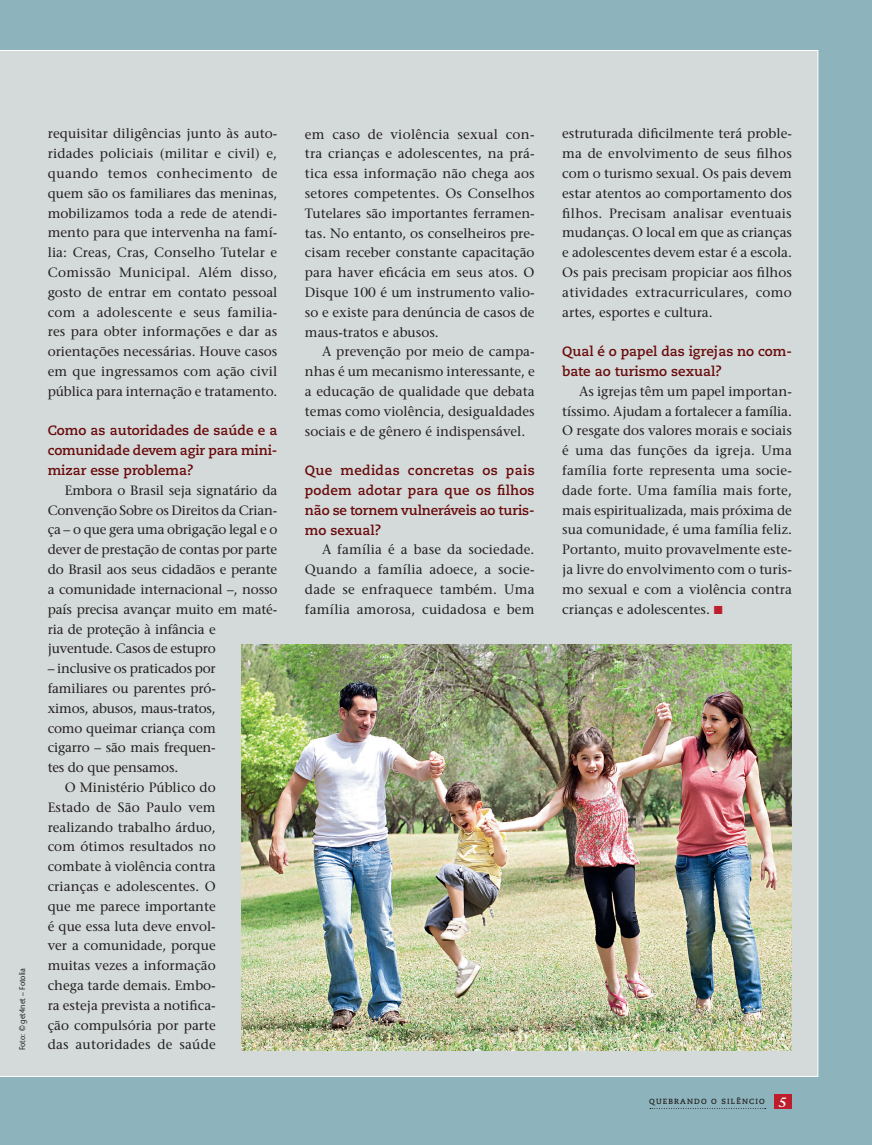
<style>
.page{position:relative;width:872px;height:1145px;background:#8db4bc}
.page>*{position:absolute;margin:0;border:0;box-sizing:border-box;transform-origin:0 0}
.t1{font:500 13.5px/19.8px "Stone Serif Std";letter-spacing:-.01em;color:#231f20;text-align:justify}
.t2{font:700 13.5px/19.8px "Caecilia LT Std";color:#690a0c;text-align:justify}
.t3{font:500 8.25px "Stone Sans Std";color:#231f20;scale:.9 1}
.t4{font:700 7.5px "Caecilia LT Std";letter-spacing:.15em;color:#231f20}
.s1{color:#be1d2c}
.s2{font-family:"Stone Serif Std";font-weight:600;font-style:italic;font-size:13.5px;color:#fff}
</style>
<div class="page">
<div style="left:0;top:50px;width:818px;height:1027px;background:#d4dad9"></div>
<svg style="left:650px;top:1108px;width:116px;height:1px"></svg>
<div style="left:774px;top:1094px;width:18px;height:15px;background:#be1d2c"></div>
<img style="left:241px;top:645px;width:551px;height:406px">
<p class="t3" style="left:17px;top:1050px;width:93px;rotate:-90deg">Foto: © get4net – Fotolia</p>
<p class="t1" style="left:48px;top:124px;width:231px">requisitar diligências junto às auto&shy;ridades policiais (militar e civil) e, quando temos conhecimento de quem são os familiares das meninas, mobilizamos toda a rede de atendi&shy;mento para que intervenha na famí&shy;lia: Creas, Cras, Conselho Tutelar e Comissão Municipal. Além disso, gosto de entrar em contato pessoal com a adolescente e seus familia&shy;res para obter informações e dar as orientações necessárias. Houve casos em que ingressamos com ação civil pública para internação e tratamento.</p>
<p class="t2" style="left:48px;top:421px;width:231px">Como as autoridades de saúde e a comunidade devem agir para mini&shy;mizar esse problema?</p>
<p class="t1" style="left:48px;top:480px;width:231px;text-align:left;text-indent:17px">Embora o Brasil seja signatário da Convenção Sobre os Direitos da Crian&shy;ça – o que gera uma obrigação legal e o dever de prestação de contas por parte do Brasil aos seus cidadãos e perante a comunidade internacional –, nosso país precisa avançar muito em maté&shy;ria de proteção à infância e juventude. Casos de estupro</p>
<p class="t1" style="left:48px;top:658px;width:170px">– inclusive os praticados por familiares ou parentes pró&shy;ximos, abusos, maus-tratos, como queimar criança com cigarro – são mais frequen&shy;tes do que pensamos.</p>
<p class="t1" style="left:48px;top:777px;width:170px;text-indent:17px">O Ministério Público do Estado de São Paulo vem realizando trabalho árduo, com ótimos resultados no combate à violência contra crianças e adolescentes. O que me parece importante é que essa luta deve envol&shy;ver a comunidade, porque muitas vezes a informação chega tarde demais. Embo&shy;ra esteja prevista a notifica&shy;ção compulsória por parte das autoridades de saúde</p>
<p class="t1" style="left:305px;top:124px;width:231px">em caso de violência sexual con&shy;tra crianças e adolescentes, na prá&shy;tica essa informação não chega aos setores competentes. Os Conselhos Tutelares são importantes ferramen&shy;tas. No entanto, os conselheiros pre&shy;cisam receber constante capacitação para haver eficácia em seus atos. O Disque 100 é um instrumento valio&shy;so e existe para denúncia de casos de maus-tratos e abusos.</p>
<p class="t1" style="left:305px;top:342px;width:231px;text-indent:17px">A prevenção por meio de campa&shy;nhas é um mecanismo interessante, e a educação de qualidade que debata temas como violência, desigualdades sociais e de gênero é indispensável.</p>
<p class="t2" style="left:305px;top:461px;width:231px">Que medidas concretas os pais podem adotar para que os filhos não se tornem vulneráveis ao turis&shy;mo sexual?</p>
<p class="t1" style="left:305px;top:540px;width:231px;text-indent:17px">A família é a base da sociedade.<br>Quando a família adoece, a socie&shy;dade se enfraquece também. Uma família amorosa, cuidadosa e bem</p>
<p class="t1" style="left:562px;top:124px;width:231px">estruturada dificilmente terá proble&shy;ma de envolvimento de seus filhos com o turismo sexual. Os pais devem estar atentos ao comportamento dos filhos. Precisam analisar eventuais mudanças. O local em que as crianças e adolescentes devem estar é a escola.<br>Os pais precisam propiciar aos filhos atividades extracurriculares, como artes, esportes e cultura.</p>
<p class="t2" style="left:562px;top:342px;width:231px">Qual é o papel das igrejas no com&shy;bate ao turismo sexual?</p>
<p class="t1" style="left:562px;top:381px;width:231px;text-indent:17px">As igrejas têm um papel importan&shy;tíssimo. Ajudam a fortalecer a família.<br>O resgate dos valores morais e sociais é uma das funções da igreja. Uma família forte representa uma socie&shy;dade forte. Uma família mais forte, mais espiritualizada, mais próxima de sua comunidade, é uma família feliz.<br>Portanto, muito provavelmente este&shy;ja livre do envolvimento com o turis&shy;mo sexual e com a violência contra crianças e adolescentes. <span class="s1">◾</span></p>
<p class="t4" style="left:649px;top:1097px;width:139px">Quebrando o Silêncio <span class="s2">5</span></p>
</div>
